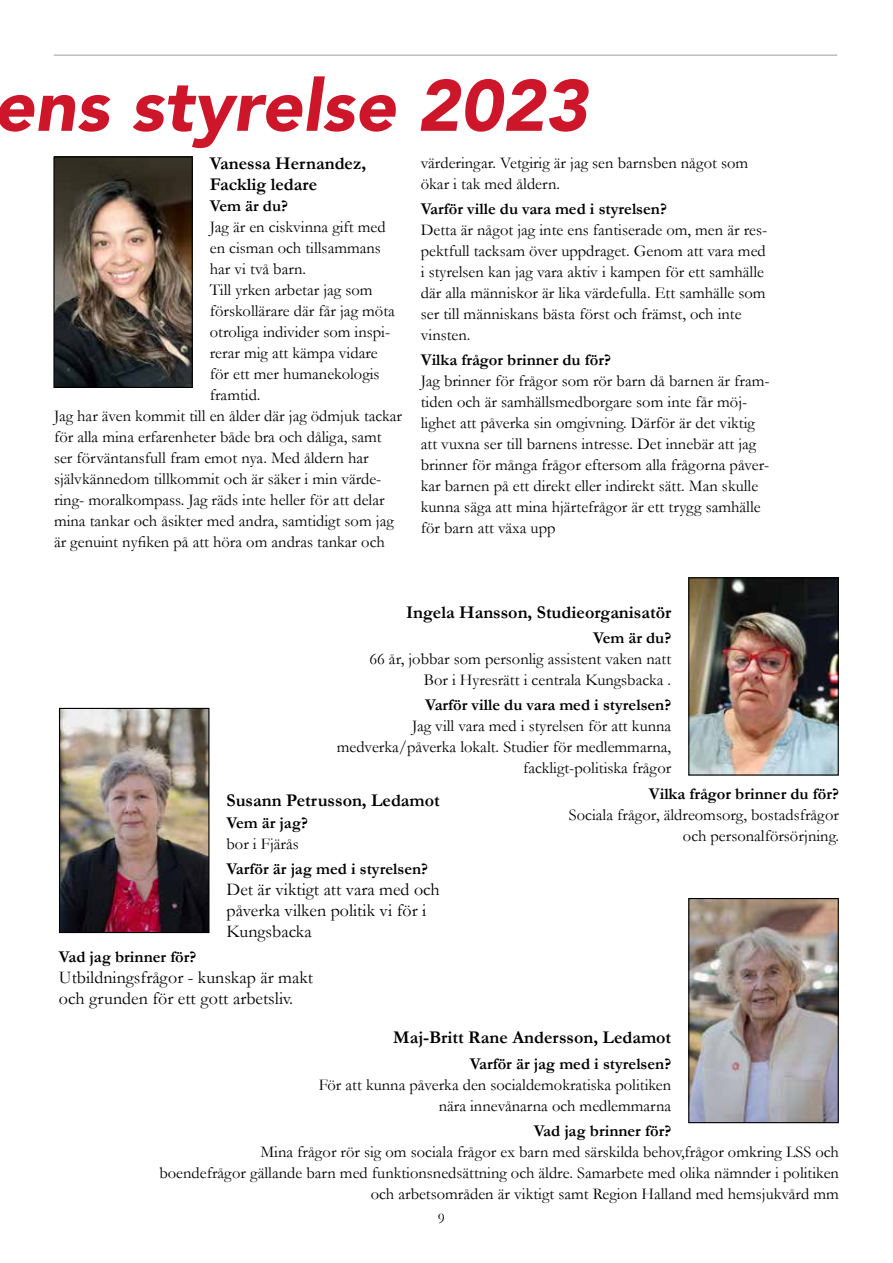
<style>
.page{position:relative;width:893px;height:1263px;background:#fff}
.page>*{position:absolute;margin:0;border:0;box-sizing:border-box;transform-origin:0 0}
.t1{font:italic 900 72px "Avenir LT Pro";color:#ce162b}
.t2{font:18px/21px "Garamond";color:#000}
.t3{font:700 18px/21.6px "Garamond";color:#000}
.t4{font:16.5px/21px "Garamond";color:#000;text-align:right}
.t5{font:700 16.5px "Garamond";color:#000}
.t6{font:15px "Garamond";color:#000}
</style>
<div class="page">
<img style="left:55px;top:158px;width:136px;height:228px">
<div style="left:53px;top:156px;width:140px;height:232px;border:1px solid #000"></div>
<img style="left:690px;top:579px;width:147px;height:194px">
<div style="left:688px;top:577px;width:151px;height:198px;border:1px solid #000"></div>
<img style="left:61px;top:710px;width:146px;height:221px">
<div style="left:59px;top:708px;width:150px;height:225px;border:1px solid #000"></div>
<img style="left:690px;top:900px;width:147px;height:221px">
<div style="left:688px;top:898px;width:151px;height:225px;border:1px solid #000"></div>
<hr style="left:54px;top:55px;width:783px;height:1px;background:#9d9d9c">
<h1 class="t1" style="left:-7px;top:62px;width:596px">ens styrelse 2023</h1>
<p class="t3" style="left:210px;top:152px;width:158px">Vanessa Hernandez,<br>Facklig ledare</p>
<p class="t5" style="left:210px;top:195px;width:80px">Vem är du?</p>
<p class="t4" style="left:210px;top:216px;width:177px">Jag är en ciskvinna gift med</p>
<p class="t4" style="left:210px;top:237px;width:173px">en cisman och tillsammans</p>
<p class="t4" style="left:210px;top:258px;width:98px">har vi två barn.</p>
<p class="t4" style="left:210px;top:279px;width:164px">Till yrken arbetar jag som</p>
<p class="t4" style="left:210px;top:300px;width:187px">förskollärare där får jag möta</p>
<p class="t4" style="left:210px;top:321px;width:182px">otroliga individer som inspi-</p>
<p class="t4" style="left:210px;top:342px;width:169px">rerar mig att kämpa vidare</p>
<p class="t4" style="left:210px;top:363px;width:171px">för ett mer humanekologis</p>
<p class="t4" style="left:210px;top:384px;width:52px">framtid.</p>
<p class="t4" style="left:54px;top:405px;width:350px">Jag har även kommit till en ålder där jag ödmjuk tackar</p>
<p class="t4" style="left:54px;top:426px;width:329px">för alla mina erfarenheter både bra och dåliga, samt</p>
<p class="t4" style="left:54px;top:447px;width:316px">ser förväntansfull fram emot nya. Med åldern har</p>
<p class="t4" style="left:54px;top:468px;width:329px">självkännedom tillkommit och är säker i min värde-</p>
<p class="t4" style="left:54px;top:489px;width:332px">ring- moralkompass. Jag räds inte heller för att delar</p>
<p class="t4" style="left:54px;top:510px;width:341px">mina tankar och åsikter med andra, samtidigt som jag</p>
<p class="t4" style="left:54px;top:531px;width:332px">är genuint nyfiken på att höra om andras tankar och</p>
<p class="t4" style="left:421px;top:152px;width:329px;text-align:left">värderingar. Vetgirig är jag sen barnsben något som ökar i tak med åldern.</p>
<p class="t5" style="left:421px;top:198px;width:248px">Varför ville du vara med i styrelsen?</p>
<p class="t4" style="left:421px;top:219px;width:348px;text-align:left">Detta är något jag inte ens fantiserade om, men är res&shy;pektfull tacksam över uppdraget. Genom att vara med i styrelsen kan jag vara aktiv i kampen för ett samhälle där alla människor är lika värdefulla. Ett samhälle som ser till människans bästa först och främst, och inte vinsten.</p>
<p class="t5" style="left:421px;top:349px;width:192px">Vilka frågor brinner du för?</p>
<p class="t4" style="left:421px;top:370px;width:350px;text-align:left">Jag brinner för frågor som rör barn då barnen är fram&shy;tiden och är samhällsmedborgare som inte får möj&shy;lighet att påverka sin omgivning. Därför är det viktig att vuxna ser till barnens intresse. Det innebär att jag brinner för många frågor eftersom alla frågorna påver&shy;kar barnen på ett direkt eller indirekt sätt. Man skulle kunna säga att mina hjärtefrågor är ett trygg samhälle för barn att växa upp</p>
<p class="t3" style="left:406px;top:601px;width:267px">Ingela Hansson, Studieorganisatör</p>
<p class="t5" style="left:593px;top:626px;width:80px">Vem är du?</p>
<p class="t4" style="left:369px;top:648px;width:303px">66 år, jobbar som personlig assistent vaken natt<br>Bor i Hyresrätt i centrala Kungsbacka .</p>
<p class="t5" style="left:425px;top:694px;width:248px">Varför ville du vara med i styrelsen?</p>
<p class="t4" style="left:337px;top:715px;width:336px">Jag vill vara med i styrelsen för att kunna medverka/påverka lokalt. Studier för medlemmarna, fackligt-politiska frågor</p>
<p class="t5" style="left:649px;top:782px;width:192px">Vilka frågor brinner du för?</p>
<p class="t4" style="left:569px;top:803px;width:272px">Sociala frågor, äldreomsorg, bostadsfrågor och personalförsörjning.</p>
<p class="t3" style="left:226px;top:790px;width:215px">Susann Petrusson, Ledamot</p>
<p class="t5" style="left:226px;top:811px;width:83px">Vem är jag?</p>
<p class="t4" style="left:226px;top:833px;width:74px">bor i Fjärås</p>
<p class="t5" style="left:226px;top:858px;width:203px">Varför är jag med i styrelsen?</p>
<p class="t2" style="left:226px;top:878px;width:215px">Det är viktigt att vara med och påverka vilken politik vi för i<br>Kungsbacka</p>
<p class="t5" style="left:59px;top:946px;width:139px">Vad jag brinner för?</p>
<p class="t2" style="left:59px;top:967px;width:256px">Utbildningsfrågor - kunskap är makt och grunden för ett gott arbetsliv.</p>
<p class="t3" style="left:393px;top:1027px;width:279px">Maj-Britt Rane Andersson, Ledamot</p>
<p class="t5" style="left:470px;top:1052px;width:203px">Varför är jag med i styrelsen?</p>
<p class="t4" style="left:319px;top:1073px;width:354px">För att kunna påverka den socialdemokratiska politiken nära innevånarna och medlemmarna</p>
<p class="t5" style="left:534px;top:1119px;width:139px">Vad jag brinner för?</p>
<p class="t4" style="left:159px;top:1141px;width:681px">Mina frågor rör sig om sociala frågor ex barn med särskilda behov,frågor omkring LSS och<br>boendefrågor gällande barn med funktionsnedsättning och äldre. Samarbete med olika nämnder i politiken och arbetsområden är viktigt samt Region Halland med hemsjukvård mm</p>
<p class="t6" style="left:438px;top:1208px;width:9px">9</p>
</div>
